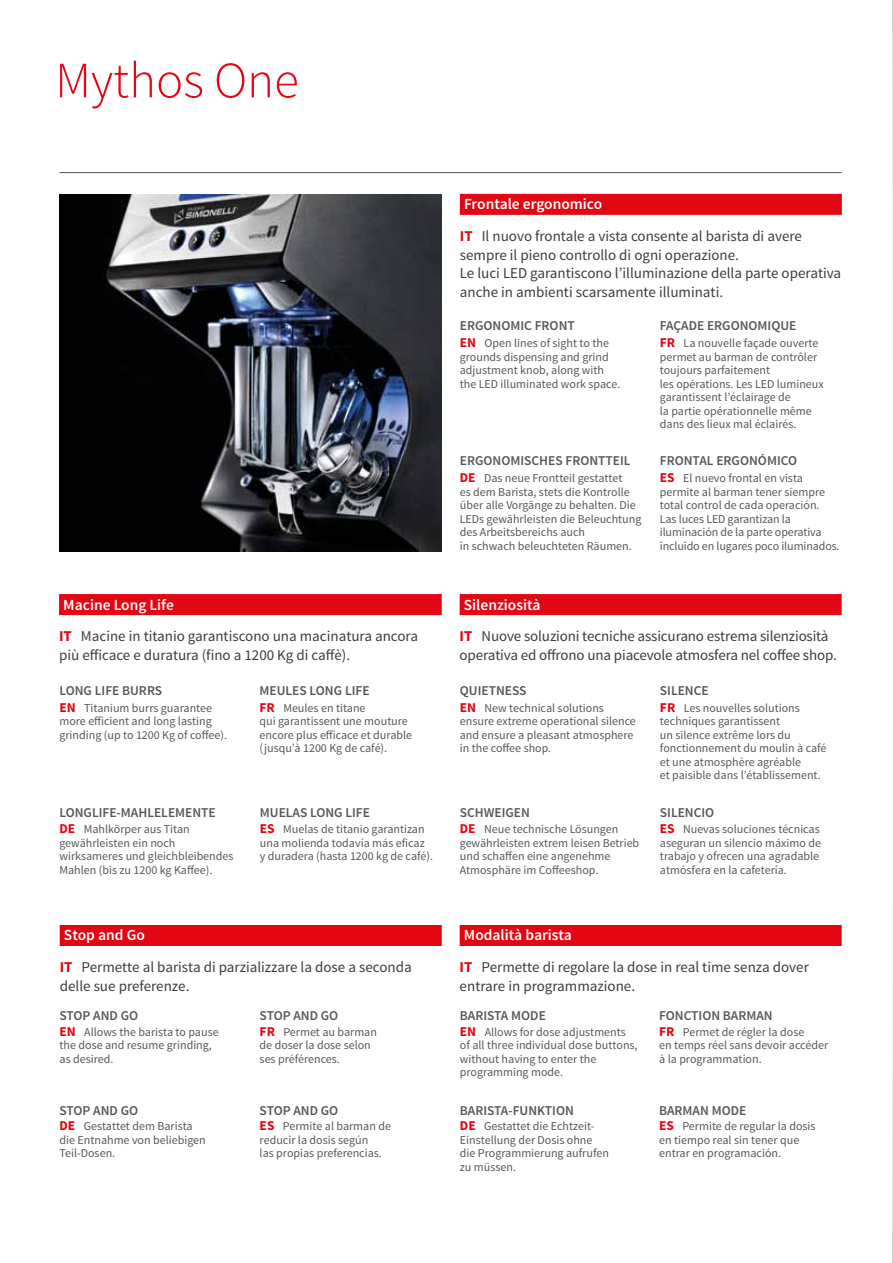
<style>
.page{position:relative;width:893px;height:1263px;background:#fff}
.page>*{position:absolute;margin:0;border:0;box-sizing:border-box;transform-origin:0 0}
.t1{font:300 51px "Source Sans Pro";color:#e30613}
.t2{font:600 15.45px "Source Sans Pro";color:#fff}
.t3{font:15px/18.8px "Source Sans Pro";color:#3c3c3b}
.t4{font:600 13.5px "Source Sans Pro";color:#575756}
.t5{font:12px/13.5px "Source Sans Pro";color:#575756}
.s1{font-weight:700;color:#e30613}
.s2{font-weight:700;font-size:13.5px;color:#e30613}
</style>
<div class="page">
<img style="left:60px;top:194px;width:382px;height:357px">
<div style="left:460px;top:194px;width:382px;height:21px;background:#e30613"></div>
<div style="left:460px;top:594px;width:382px;height:21px;background:#e30613"></div>
<div style="left:460px;top:925px;width:382px;height:21px;background:#e30613"></div>
<div style="left:59px;top:594px;width:383px;height:21px;background:#e30613"></div>
<div style="left:60px;top:925px;width:382px;height:21px;background:#e30613"></div>
<hr style="left:60px;top:172px;width:782px;height:1px;background:#575756">
<h1 class="t1" style="left:55px;top:56px;width:245px">Mythos One</h1>
<p class="t2" style="left:63px;top:597px;width:112px">MACINE LONG LIFE</p>
<p class="t3" style="left:59px;top:628px;width:361px"><span class="s1">IT</span> Macine in titanio garantiscono una macinatura ancora più efficace e duratura (fino a 1200 Kg di caffè).</p>
<p class="t4" style="left:59px;top:684px;width:104px">LONG LIFE BURRS</p>
<p class="t5" style="left:59px;top:702px;width:169px"><span class="s2">EN</span> Titanium burrs guarantee more efficient and long lasting grinding (up to 1200 Kg of coffee).</p>
<p class="t4" style="left:59px;top:805px;width:158px">LONGLIFE-MAHLELEMENTE</p>
<p class="t5" style="left:59px;top:823px;width:176px"><span class="s2">DE</span> Mahlkörper aus Titan gewährleisten ein noch wirksameres und gleichbleibendes<br>Mahlen (bis zu 1200 kg Kaffee).</p>
<p class="t4" style="left:260px;top:684px;width:111px">MEULES LONG LIFE</p>
<p class="t5" style="left:260px;top:702px;width:154px"><span class="s2">FR</span> Meules en titane<br>qui garantissent une mouture encore plus efficace et durable (jusqu’à 1200 Kg de café).</p>
<p class="t4" style="left:260px;top:805px;width:112px">MUELAS LONG LIFE</p>
<p class="t5" style="left:260px;top:823px;width:175px"><span class="s2">ES</span> Muelas de titanio garantizan una molienda todavía más eficaz y duradera (hasta 1200 kg de café).</p>
<p class="t2" style="left:64px;top:928px;width:82px">STOP AND GO</p>
<p class="t3" style="left:60px;top:959px;width:354px"><span class="s1">IT</span> Permette al barista di parzializzare la dose a seconda delle sue preferenze.</p>
<p class="t4" style="left:60px;top:1009px;width:80px">STOP AND GO</p>
<p class="t5" style="left:60px;top:1026px;width:161px"><span class="s2">EN</span> Allows the barista to pause the dose and resume grinding, as desired.</p>
<p class="t4" style="left:60px;top:1103px;width:80px">STOP AND GO</p>
<p class="t5" style="left:60px;top:1120px;width:148px"><span class="s2">DE</span> Gestattet dem Barista die Entnahme von beliebigen<br>Teil-Dosen.</p>
<p class="t4" style="left:260px;top:1009px;width:80px">STOP AND GO</p>
<p class="t5" style="left:260px;top:1026px;width:119px"><span class="s2">FR</span> Permet au barman de doser la dose selon ses préférences.</p>
<p class="t4" style="left:260px;top:1103px;width:80px">STOP AND GO</p>
<p class="t5" style="left:260px;top:1120px;width:133px"><span class="s2">ES</span> Permite al barman de reducir la dosis según<br>las propias preferencias.</p>
<p class="t2" style="left:464px;top:197px;width:140px">FRONTALE ERGONOMICO</p>
<p class="t3" style="left:460px;top:228px;width:383px"><span class="s1">IT</span> Il nuovo frontale a vista consente al barista di avere sempre il pieno controllo di ogni operazione.<br>Le luci LED garantiscono l’illuminazione della parte operativa anche in ambienti scarsamente illuminati.</p>
<p class="t4" style="left:460px;top:319px;width:116px">ERGONOMIC FRONT</p>
<p class="t5" style="left:460px;top:337px;width:162px"><span class="s2">EN</span> Open lines of sight to the grounds dispensing and grind adjustment knob, along with the LED illuminated work space.</p>
<p class="t4" style="left:460px;top:454px;width:172px">ERGONOMISCHES FRONTTEIL</p>
<p class="t5" style="left:460px;top:472px;width:183px"><span class="s2">DE</span> Das neue Frontteil gestattet<br>es dem Barista, stets die Kontrolle über alle Vorgänge zu behalten. Die LEDs gewährleisten die Beleuchtung des Arbeitsbereichs auch<br>in schwach beleuchteten Räumen.</p>
<p class="t4" style="left:660px;top:319px;width:138px">FAÇADE ERGONOMIQUE</p>
<p class="t5" style="left:660px;top:337px;width:166px"><span class="s2">FR</span> La nouvelle façade ouverte permet au barman de contrôler toujours parfaitement<br>les opérations. Les LED lumineux garantissent l’éclairage de<br>la partie opérationnelle même dans des lieux mal éclairés.</p>
<p class="t4" style="left:660px;top:454px;width:139px">FRONTAL ERGONÓMICO</p>
<p class="t5" style="left:660px;top:472px;width:181px"><span class="s2">ES</span> El nuevo frontal en vista permite al barman tener siempre total control de cada operación.<br>Las luces LED garantizan la iluminación de la parte operativa incluido en lugares poco iluminados.</p>
<p class="t2" style="left:464px;top:597px;width:78px">SILENZIOSITÀ</p>
<p class="t3" style="left:460px;top:628px;width:379px"><span class="s1">IT</span> Nuove soluzioni tecniche assicurano estrema silenziosità operativa ed offrono una piacevole atmosfera nel coffee shop.</p>
<p class="t4" style="left:460px;top:684px;width:68px">QUIETNESS</p>
<p class="t5" style="left:460px;top:702px;width:178px"><span class="s2">EN</span> New technical solutions ensure extreme operational silence and ensure a pleasant atmosphere in the coffee shop.</p>
<p class="t4" style="left:460px;top:805px;width:72px">SCHWEIGEN</p>
<p class="t5" style="left:460px;top:823px;width:181px"><span class="s2">DE</span> Neue technische Lösungen gewährleisten extrem leisen Betrieb und schaffen eine angenehme<br>Atmosphäre im Coffeeshop.</p>
<p class="t4" style="left:660px;top:684px;width:50px">SILENCE</p>
<p class="t5" style="left:660px;top:702px;width:168px"><span class="s2">FR</span> Les nouvelles solutions techniques garantissent<br>un silence extrême lors du fonctionnement du moulin à café et une atmosphère agréable<br>et paisible dans l’établissement.</p>
<p class="t4" style="left:660px;top:805px;width:56px">SILENCIO</p>
<p class="t5" style="left:660px;top:823px;width:163px"><span class="s2">ES</span> Nuevas soluciones técnicas aseguran un silencio máximo de trabajo y ofrecen una agradable atmósfera en la cafetería.</p>
<p class="t2" style="left:464px;top:928px;width:110px">MODALITÀ BARISTA</p>
<p class="t3" style="left:460px;top:959px;width:351px"><span class="s1">IT</span> Permette di regolare la dose in real time senza dover entrare in programmazione.</p>
<p class="t4" style="left:460px;top:1009px;width:87px">BARISTA MODE</p>
<p class="t5" style="left:460px;top:1026px;width:179px"><span class="s2">EN</span> Allows for dose adjustments of all three individual dose buttons, without having to enter the programming mode.</p>
<p class="t4" style="left:460px;top:1103px;width:115px">BARISTA-FUNKTION</p>
<p class="t5" style="left:460px;top:1120px;width:151px"><span class="s2">DE</span> Gestattet die Echtzeit-<br>Einstellung der Dosis ohne die Programmierung aufrufen zu müssen.</p>
<p class="t4" style="left:659px;top:1009px;width:115px">FONCTION BARMAN</p>
<p class="t5" style="left:659px;top:1026px;width:171px"><span class="s2">FR</span> Permet de régler la dose<br>en temps réel sans devoir accéder à la programmation.</p>
<p class="t4" style="left:659px;top:1103px;width:89px">BARMAN MODE</p>
<p class="t5" style="left:659px;top:1120px;width:158px"><span class="s2">ES</span> Permite de regular la dosis en tiempo real sin tener que entrar en programación.</p>
</div>
